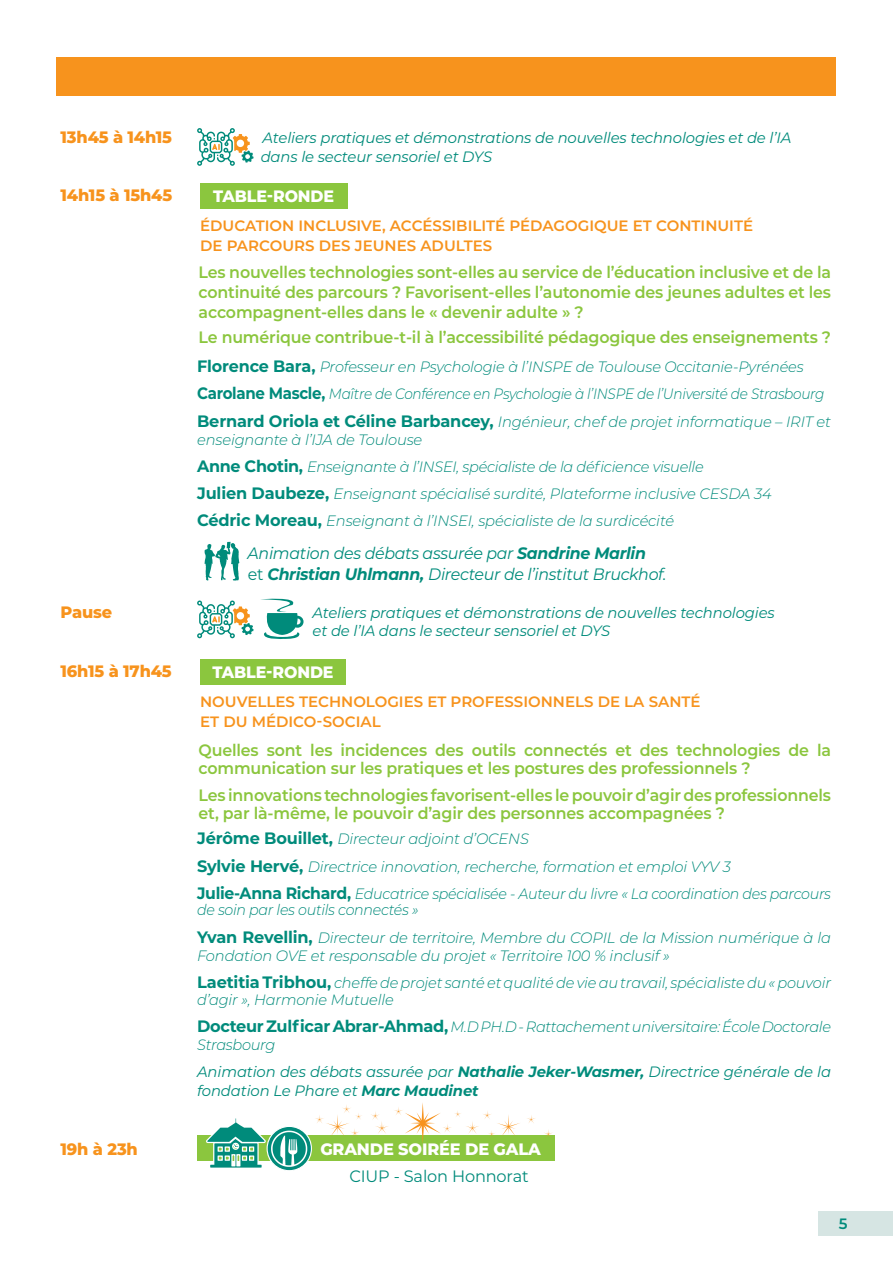
<style>
.page{position:relative;width:893px;height:1263px;background:#fff}
.page>*{position:absolute;margin:0;border:0;box-sizing:border-box;transform-origin:0 0}
.t1{font:600 16.5px/19.8px "Montserrat";letter-spacing:-.01em;color:#8bc63e;scale:.96 1}
.t2{font:italic 16.5px/21px "Montserrat";letter-spacing:-.02em;color:#008b7b;scale:.96 1}
.t3{font:800 16.5px "Montserrat";letter-spacing:-.01em;color:#f7931d}
.t4{font:800 16.5px "Montserrat";letter-spacing:-.01em;color:#fff;scale:.96 1}
.t5{font:800 16.5px "Montserrat";letter-spacing:-.01em;color:#fff}
.t6{font:16.5px "Montserrat";letter-spacing:-.01em;color:#008b7b}
.t7{font:italic 300 15px/27.3px "Montserrat";letter-spacing:-.01em;color:#008b7b}
.t8{font:italic 15px/18px "Montserrat";letter-spacing:-.01em;color:#008b7b}
.t9{font:600 15px "Montserrat";color:#f7931d}
.t10{font:italic 300 15px/27.3px "Montserrat";letter-spacing:-.01em;color:#008b7b;scale:.95 1}
.t11{font:600 15px "Montserrat";letter-spacing:.055em;color:#f7931d}
.t12{font:600 15px "Montserrat";color:#008b7b}
.s1{font-weight:700;font-style:normal;font-size:16.5px}
.s2{font-weight:700}
.s3{font-style:normal}
.s4{font-weight:300}
</style>
<div class="page">
<div style="left:56px;top:57px;width:780px;height:38px;background:#f7931d"></div>
<svg style="left:197px;top:128px;width:57px;height:38px"></svg>
<div style="left:200px;top:183px;width:147px;height:25px;background:#8bc63e"></div>
<svg style="left:204px;top:542px;width:35px;height:38px"></svg>
<svg style="left:197px;top:600px;width:57px;height:38px"></svg>
<svg style="left:261px;top:598px;width:43px;height:41px"></svg>
<div style="left:200px;top:659px;width:146px;height:26px;background:#8bc63e"></div>
<div style="left:197px;top:1136px;width:358px;height:25px;background:#8bc63e"></div>
<svg style="left:527px;top:1115px;width:8px;height:8px"></svg>
<svg style="left:370px;top:1103px;width:150px;height:40px"></svg>
<svg style="left:543px;top:1130px;width:10px;height:7px"></svg>
<svg style="left:315px;top:1105px;width:47px;height:31px"></svg>
<svg style="left:267px;top:1126px;width:44px;height:45px"></svg>
<svg style="left:205px;top:1118px;width:102px;height:52px"></svg>
<div style="left:818px;top:1211px;width:75px;height:25px;background:#d6e5e3"></div>
<p class="t3" style="left:61px;top:126px;width:113px">13H45 À 14H15</p>
<p class="t8" style="left:261px;top:129px;width:532px">Ateliers pratiques et démonstrations de nouvelles technologies et de l’IA dans le secteur sensoriel et DYS</p>
<p class="t3" style="left:61px;top:183px;width:113px">14H15 À 15H45</p>
<p class="t4" style="left:213px;top:184px;width:76px">TABLE-RON</p>
<p class="t4" style="left:311px;top:184px;width:24px">DE</p>
<p class="t9" style="left:200px;top:215px;width:115px">éducation incl</p>
<p class="t9" style="left:335px;top:215px;width:419px">usive, accéssibilité pédagogique et contin uité</p>
<p class="t9" style="left:200px;top:235px;width:8px">de</p>
<p class="t9" style="left:227px;top:235px;width:104px">parcours des</p>
<p class="t9" style="left:355px;top:235px;width:41px">jeunes</p>
<p class="t9" style="left:420px;top:235px;width:63px">adultes</p>
<p class="t1" style="left:199px;top:261px;width:660px;text-align:justify">Les nouvelles technologies sont-elles au service de l’éducation inclusive et de la continuité des parcours ? Favorisent-elles l’autonomie des jeunes adultes et les accompagnent-elles dans le « devenir adulte » ?</p>
<p class="t1" style="left:199px;top:327px;width:660px">Le numérique contribue-t-il à l’accessibilité pédagogique des enseignements ?</p>
<p class="t7" style="left:197px;top:352px;width:635px"><span class="s1">Florence Bara,</span> Professeur en Psychologie à l’INSPE de Toulouse Occitanie-Pyrénées<br><span class="s1">Carolane Mascle,</span> Maître de Conférence en Psychologie à l’INSPE de l’Université de Strasbourg<br><span class="s1">Bernard Oriola et Céline Barbancey,</span> Ingénieur, chef de projet informatique – IRIT et</p>
<p class="t7" style="left:197px;top:425px;width:576px">enseignante à l’IJA de Toulouse<br><span class="s1">Anne Chotin,</span> Enseignante à l’INSEI, spécialiste de la déficience visuelle<br><span class="s1">Julien Daubeze,</span> Enseignant spécialisé surdité, Plateforme inclusive CESDA 34<br><span class="s1">Cédric Moreau,</span> Enseignant à l’INSEI, spécialiste de la surdicécité</p>
<p class="t2" style="left:248px;top:542px;width:438px">Animation des débats assurée par <span class="s2">Sandrine Marlin<br></span><span class="s3">et</span> <span class="s2">Christian Uhlmann,</span> Directeur de l’institut Bruckhof.</p>
<p class="t3" style="left:61px;top:600px;width:53px">PAUSE</p>
<p class="t8" style="left:312px;top:603px;width:464px">Ateliers pratiques et démonstrations de nouvelles technologies et de l’IA dans le secteur sensoriel et DYS</p>
<p class="t3" style="left:61px;top:659px;width:113px">16H15 À 17H45</p>
<p class="t4" style="left:213px;top:660px;width:76px">TABLE-RON</p>
<p class="t4" style="left:310px;top:660px;width:24px">DE</p>
<p class="t9" style="left:200px;top:691px;width:48px">Nouvelles</p>
<p class="t9" style="left:299px;top:691px;width:196px">technologies et profess</p>
<p class="t9" style="left:523px;top:691px;width:29px">ionnels</p>
<p class="t9" style="left:598px;top:691px;width:104px">de la santé</p>
<p class="t11" style="left:200px;top:711px;width:177px">et du médico-social</p>
<p class="t1" style="left:199px;top:740px;width:660px;line-height:18px">Quelles sont les incidences des outils connectés et des technologies de la communication sur les pratiques et les postures des professionnels ?</p>
<p class="t1" style="left:199px;top:785px;width:660px;line-height:18px">Les innovations technologies favorisent-elles le pouvoir d’agir des professionnels et, par là-même, le pouvoir d’agir des personnes accompagnées ?</p>
<p class="t7" style="left:197px;top:825px;width:635px"><span class="s1">Jérôme Bouillet,</span> Directeur adjoint d’OCENS<br><span class="s1">Sylvie Hervé,</span> Directrice innovation, recherche, formation et emploi VYV 3<br><span class="s1">Julie-Anna Richard,</span> Educatrice spécialisée - Auteur du livre « La coordination des parcours</p>
<p class="t10" style="left:197px;top:896px;width:669px">de soin par les outils connectés »<br><span class="s1">Yvan Revellin,</span> Directeur de territoire, Membre du COPIL de la Mission numérique à la</p>
<p class="t7" style="left:197px;top:941px;width:635px">Fondation OVE et responsable du projet « Territoire 100 % inclusif »<br><span class="s1">Laetitia Tribhou,</span> cheffe de projet santé et qualité de vie au travail, spécialiste du « pouvoir</p>
<p class="t7" style="left:197px;top:985px;width:635px">d’agir », Harmonie Mutuelle<br><span class="s1">Docteur Zulficar Abrar-Ahmad,</span> M.DPH.D-Rattachement universitaire: École Doctorale</p>
<p class="t8" style="left:197px;top:1030px;width:635px;line-height:27.3px"><span class="s4">Strasbourg<br></span>Animation des débats assurée par <span class="s2">Nathalie Jeker-Wasmer,</span> Directrice générale de la</p>
<p class="t8" style="left:197px;top:1081px;width:283px">fondation Le Phare et <span class="s2">Marc Maudinet</span></p>
<p class="t3" style="left:61px;top:1136px;width:79px">19H À 23H</p>
<p class="t5" style="left:320px;top:1137px;width:90px">GRANDE SOIRÉE</p>
<p class="t5" style="left:465px;top:1137px;width:42px">DE GALA</p>
<p class="t6" style="left:349px;top:1164px;width:181px">CIUP - Salon Honnorat</p>
<p class="t12" style="left:839px;top:1213px;width:10px">5</p>
</div>
